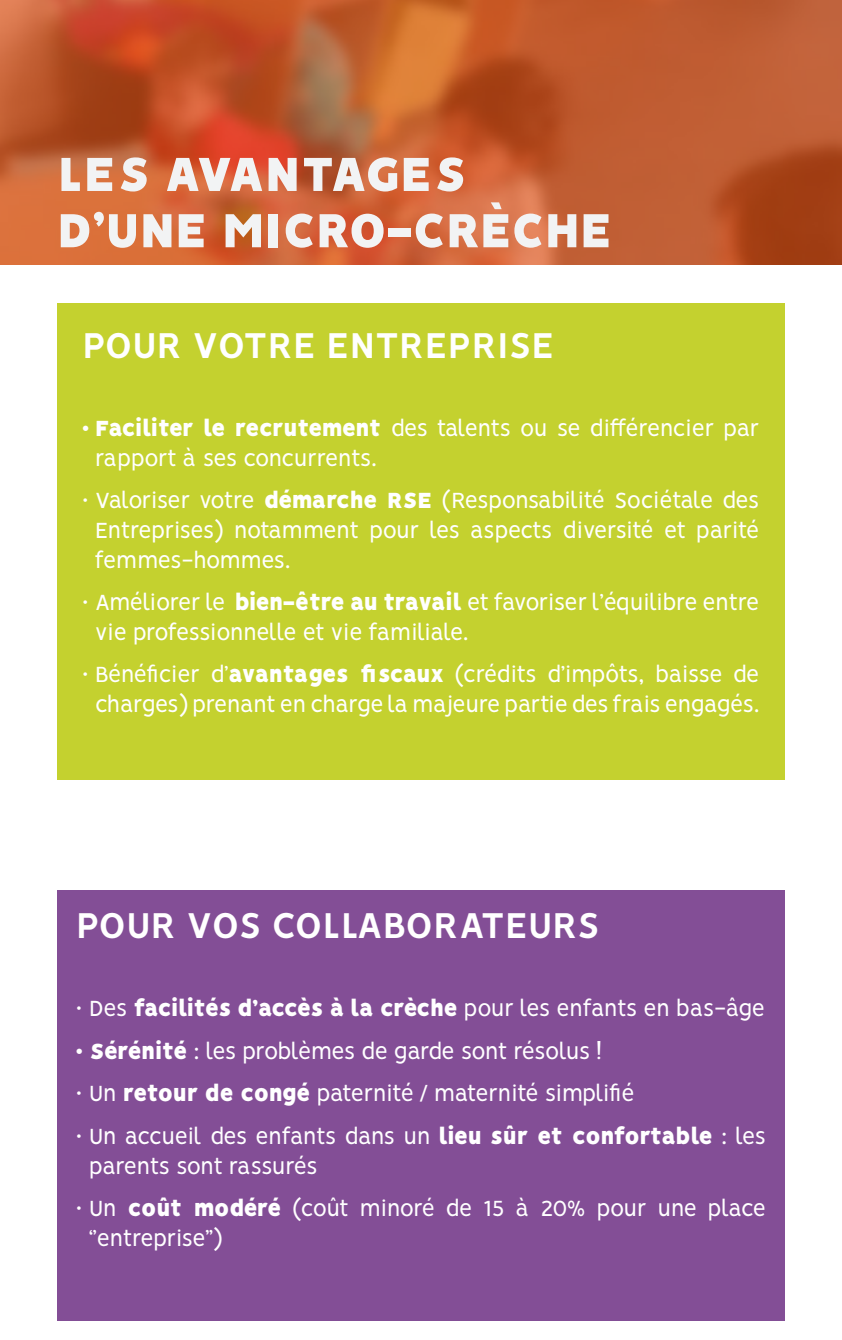
<style>
.page{position:relative;width:842px;height:1340px;background:#fff}
.page>*{position:absolute;margin:0;border:0;box-sizing:border-box;transform-origin:0 0}
.t1{font:900 54px/56.2px "Vision";color:#f2f3f4}
.t2{font:700 40.5px "Vision";color:#fff}
.t3{font:24.75px/29.7px "Vision";letter-spacing:-.03em;color:#fff}
.t4{font:24.75px "Vision";color:#fff}
.s1{font-weight:900}
</style>
<div class="page">
<svg style="left:0;top:0;width:842px;height:265px;background:#c35b2f"></svg>
<div style="left:57px;top:304px;width:728px;height:476px;background:#c4d12f"></div>
<div style="left:57px;top:890px;width:728px;height:430px;background:#834e96"></div>
<h1 class="t1" style="left:57px;top:147px;width:557px">LES AVANTAGES<br>D’UNE MICRO-CRÈCHE</h1>
<h2 class="t2" style="left:82px;top:321px;width:474px">POUR VOTRE ENTREPRISE</h2>
<p class="t3" style="left:95px;top:416px;width:666px;text-indent:-13px"><span class="s1">• Faciliter le recrutement</span> des talents ou se différencier par rapport à ses concurrents.</p>
<p class="t3" style="left:95px;top:488px;width:666px;text-align:justify;text-indent:-13px">• Valoriser votre <span class="s1">démarche RSE</span> (Responsabilité Sociétale des Entreprises) notamment pour les aspects diversité et parité femmes-hommes.</p>
<p class="t3" style="left:95px;top:590px;width:666px;text-indent:-13px">• Améliorer le <span class="s1">bien-être au travail</span> et favoriser l’équilibre entre vie professionnelle et vie familiale.</p>
<p class="t3" style="left:82px;top:662px;width:678px;text-align:center">• Bénéficier d’<span class="s1">avantages fiscaux</span> (crédits d’impôts, baisse de charges) prenant en charge la majeure partie des frais engagés.</p>
<h2 class="t2" style="left:76px;top:901px;width:525px">POUR VOS COLLABORATEURS</h2>
<p class="t3" style="left:76px;top:996px;width:690px">• Des <span class="s1">facilités d’accès à la crèche</span> pour les enfants en bas-âge</p>
<p class="t3" style="left:76px;top:1038px;width:527px"><span class="s1">• Sérénité</span> : les problèmes de garde sont résolus !</p>
<p class="t4" style="left:76px;top:1079px;width:560px">• Un <span class="s1">retour de congé</span> paternité / maternité simplifié</p>
<p class="t3" style="left:89px;top:1123px;width:678px;text-indent:-13px">• Un accueil des enfants dans un <span class="s1">lieu sûr et confortable</span> : les parents sont rassurés</p>
<p class="t3" style="left:89px;top:1195px;width:678px;text-indent:-13px">• Un <span class="s1">coût modéré</span> (coût minoré de 15 à 20% pour une place ‘’entreprise’’)</p>
</div>
